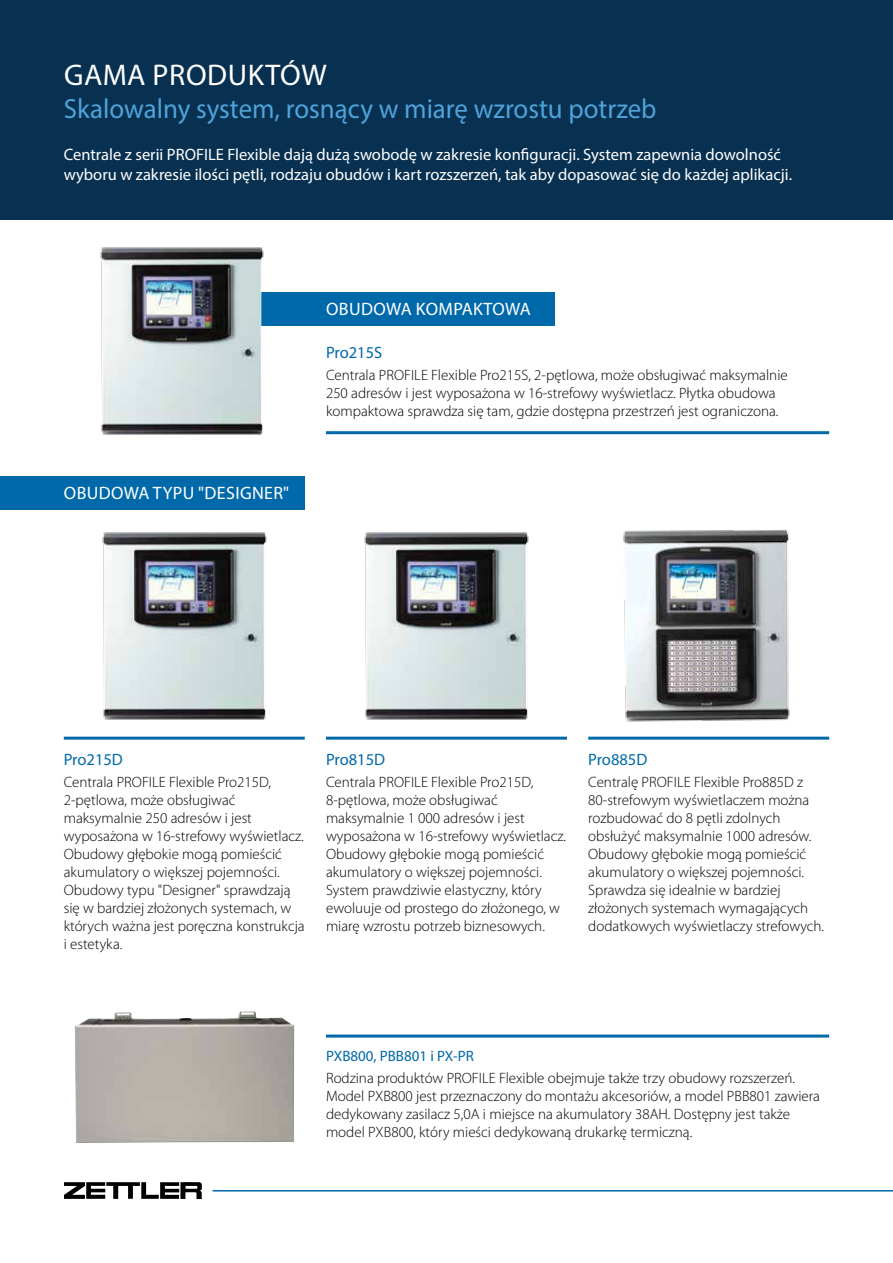
<style>
.page{position:relative;width:893px;height:1263px;background:#fff}
.page>*{position:absolute;margin:0;border:0;box-sizing:border-box;transform-origin:0 0}
.t1{font:30px "Myriad Pro";letter-spacing:.02em;color:#fff}
.t2{font:27.75px "Myriad Pro";color:#4ea3da}
.t3{font:18px "Myriad Pro";letter-spacing:.02em;color:#fff}
.t4{font:16.5px/19.8px "Myriad Pro";color:#fff}
.t5{font:16.5px "Myriad Pro";color:#0069aa}
.t6{font:300 15px/18px "Myriad Pro";color:#000}
.t7{font:15px "Myriad Pro";color:#0069aa}
</style>
<div class="page">
<div style="left:0;top:476px;width:304px;height:34px;background:#0069aa"></div>
<div style="left:238px;top:292px;width:317px;height:33px;background:#0069aa"></div>
<div style="left:0;top:0;width:893px;height:219px;background:#083050"></div>
<img style="left:623px;top:529px;width:167px;height:193px">
<hr style="left:326px;top:737px;width:241px;height:3px;background:#0069aa">
<hr style="left:326px;top:431px;width:503px;height:3px;background:#0069aa">
<hr style="left:64px;top:737px;width:241px;height:3px;background:#0069aa">
<hr style="left:588px;top:737px;width:241px;height:3px;background:#0069aa">
<img style="left:75px;top:1011px;width:219px;height:132px">
<hr style="left:326px;top:1034px;width:503px;height:3px;background:#0069aa">
<img style="left:100px;top:247px;width:171px;height:188px">
<img style="left:102px;top:532px;width:165px;height:188px">
<img style="left:364px;top:532px;width:165px;height:188px">
<svg style="left:64px;top:1182px;width:138px;height:17px"></svg>
<hr style="left:213px;top:1190px;width:680px;height:1px;background:#0069aa">
<h1 class="t1" style="left:64px;top:57px;width:264px">GAMA PRODUKTÓW</h1>
<h2 class="t2" style="left:64px;top:92px;width:594px">Skalowalny system, rosnący w miarę wzrostu potrzeb</h2>
<p class="t4" style="left:64px;top:144px;width:730px">Centrale z serii PROFILE Flexible dają dużą swobodę w zakresie konfiguracji. System zapewnia dowolność wyboru w zakresie ilości pętli, rodzaju obudów i kart rozszerzeń, tak aby dopasować się do każdej aplikacji.</p>
<p class="t3" style="left:64px;top:482px;width:227px">OBUDOWA TYPU "DESIGNER"</p>
<p class="t3" style="left:326px;top:298px;width:206px">OBUDOWA KOMPAKTOWA</p>
<p class="t5" style="left:326px;top:342px;width:58px">Pro215S</p>
<p class="t6" style="left:326px;top:367px;width:463px">Centrala PROFILE Flexible Pro215S, 2-pętlowa, może obsługiwać maksymalnie<br>250 adresów i jest wyposażona w 16-strefowy wyświetlacz. Płytka obudowa kompaktowa sprawdza się tam, gdzie dostępna przestrzeń jest ograniczona.</p>
<p class="t5" style="left:64px;top:749px;width:61px">Pro215D</p>
<p class="t6" style="left:64px;top:773px;width:242px">Centrala PROFILE Flexible Pro215D, 2-pętlowa, może obsługiwać maksymalnie 250 adresów i jest wyposażona w 16-strefowy wyświetlacz.<br>Obudowy głębokie mogą pomieścić akumulatory o większej pojemności.<br>Obudowy typu "Designer" sprawdzają się w bardziej złożonych systemach, w których ważna jest poręczna konstrukcja i estetyka.</p>
<p class="t5" style="left:326px;top:749px;width:61px">Pro815D</p>
<p class="t6" style="left:326px;top:773px;width:242px">Centrala PROFILE Flexible Pro215D, 8-pętlowa, może obsługiwać maksymalnie 1 000 adresów i jest wyposażona w 16-strefowy wyświetlacz.<br>Obudowy głębokie mogą pomieścić akumulatory o większej pojemności.<br>System prawdziwie elastyczny, który ewoluuje od prostego do złożonego, w miarę wzrostu potrzeb biznesowych.</p>
<p class="t5" style="left:588px;top:749px;width:61px">Pro885D</p>
<p class="t6" style="left:588px;top:773px;width:237px">Centralę PROFILE Flexible Pro885D z 80-strefowym wyświetlaczem można rozbudować do 8 pętli zdolnych obsłużyć maksymalnie 1000 adresów.<br>Obudowy głębokie mogą pomieścić akumulatory o większej pojemności.<br>Sprawdza się idealnie w bardziej złożonych systemach wymagających dodatkowych wyświetlaczy strefowych.</p>
<p class="t7" style="left:326px;top:1046px;width:149px">PXB800, PBB801 i PX-PR</p>
<p class="t6" style="left:326px;top:1069px;width:496px">Rodzina produktów PROFILE Flexible obejmuje także trzy obudowy rozszerzeń.<br>Model PXB800 jest przeznaczony do montażu akcesoriów, a model PBB801 zawiera dedykowany zasilacz 5,0A i miejsce na akumulatory 38AH. Dostępny jest także model PXB800, który mieści dedykowaną drukarkę termiczną.</p>
</div>
